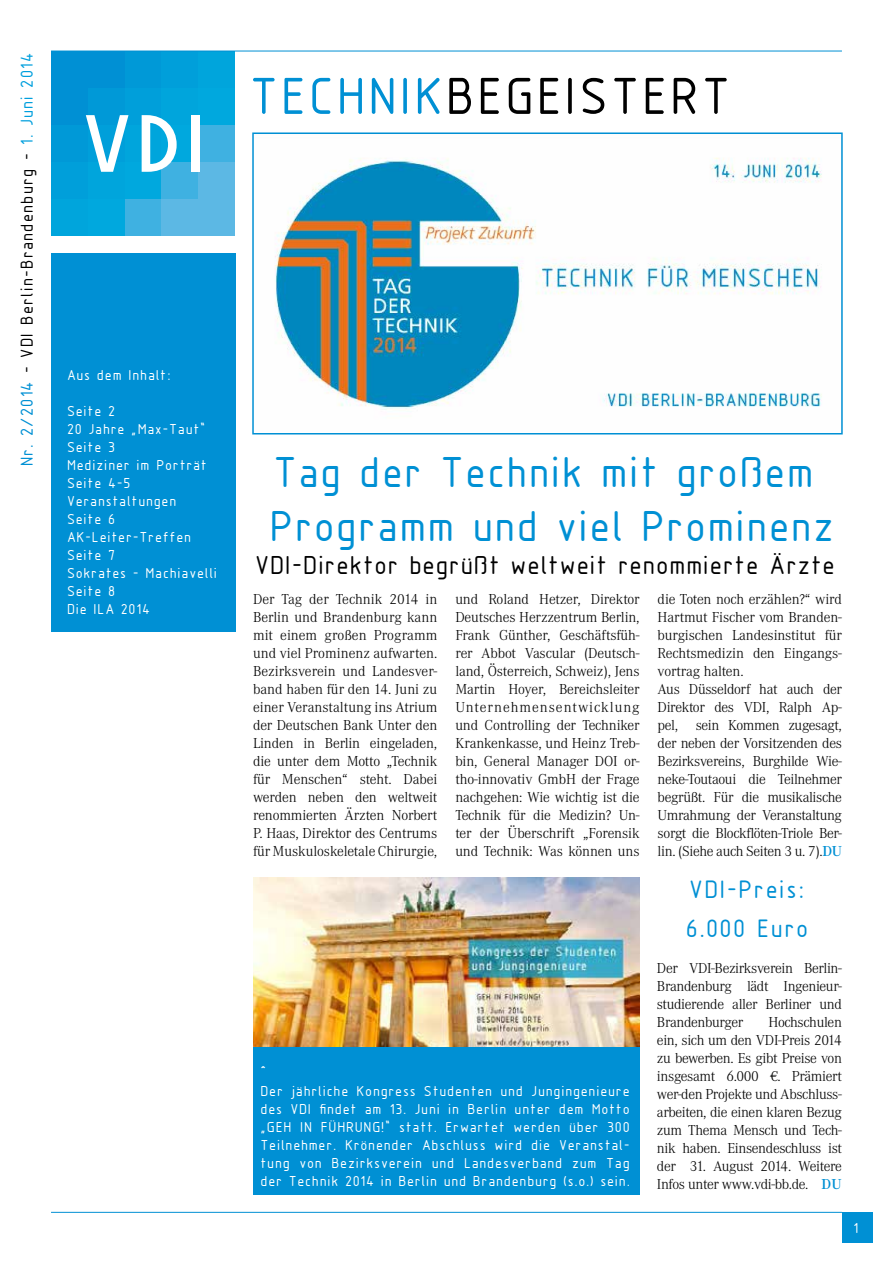
<style>
.page{position:relative;width:893px;height:1263px;background:#fff}
.page>*{position:absolute;margin:0;border:0;box-sizing:border-box;transform-origin:0 0}
.t1{font:54px "Isonorm 3098 LW20";color:#000}
.t2{font:45px/54px "Isonorm 3098 LW20";letter-spacing:-.025em;color:#0090d4}
.t3{font:27px "Isonorm 3098 LW20";letter-spacing:-.025em;color:#000}
.t4{font:26.25px/39px "Isonorm 3098 LW20";color:#0090d4}
.t5{font:18px "Isonorm 3098 LW20";color:#000}
.t6{font:18px "Isonorm 3098 LW20";color:#fff}
.t7{font:300 15px/18px "Corporate A";letter-spacing:-.025em;color:#000;text-align:justify}
.t8{font:15px/18px "Isonorm 3098 LW20";color:#fff}
.s1{color:#0090d4}
.s2{color:#009fdd}
.s3{font-weight:600;color:#0090d4}
</style>
<div class="page">
<div style="left:51px;top:199px;width:37px;height:36px;background:#00a5dc"></div>
<div style="left:88px;top:199px;width:37px;height:36px;background:#00a8de"></div>
<div style="left:125px;top:199px;width:36px;height:36px;background:#3fb1e1"></div>
<div style="left:161px;top:199px;width:37px;height:36px;background:#5cb8e4"></div>
<div style="left:198px;top:199px;width:37px;height:36px;background:#5cb8e4"></div>
<div style="left:51px;top:162px;width:37px;height:37px;background:#009fda"></div>
<div style="left:88px;top:162px;width:37px;height:37px;background:#00a5dc"></div>
<div style="left:125px;top:162px;width:36px;height:37px;background:#00a8de"></div>
<div style="left:161px;top:162px;width:37px;height:37px;background:#3fb1e1"></div>
<div style="left:198px;top:162px;width:37px;height:37px;background:#5cb8e4"></div>
<div style="left:51px;top:125px;width:37px;height:37px;background:#0099d7"></div>
<div style="left:125px;top:125px;width:36px;height:37px;background:#00a5dc"></div>
<div style="left:161px;top:125px;width:37px;height:37px;background:#00a8de"></div>
<div style="left:198px;top:125px;width:37px;height:37px;background:#3fb1e1"></div>
<div style="left:51px;top:88px;width:37px;height:37px;background:#0090d4"></div>
<div style="left:88px;top:88px;width:37px;height:37px;background:#0099d7"></div>
<div style="left:125px;top:88px;width:36px;height:37px;background:#009fda"></div>
<div style="left:161px;top:88px;width:37px;height:37px;background:#00a5dc"></div>
<div style="left:198px;top:88px;width:37px;height:37px;background:#00a8de"></div>
<div style="left:51px;top:51px;width:37px;height:37px;background:#0090d4"></div>
<div style="left:88px;top:51px;width:37px;height:37px;background:#0090d4"></div>
<div style="left:125px;top:51px;width:36px;height:37px;background:#0099d7"></div>
<div style="left:161px;top:51px;width:37px;height:37px;background:#009fda"></div>
<svg style="left:86px;top:115px;width:43px;height:57px"></svg>
<svg style="left:142px;top:115px;width:35px;height:57px"></svg>
<div style="left:191px;top:115px;width:8px;height:57px;background:#fff"></div>
<div style="left:198px;top:51px;width:37px;height:37px;background:#00a5dc"></div>
<div style="left:51px;top:253px;width:185px;height:378px;background:#0090d4"></div>
<hr style="left:51px;top:51px;width:791px;height:1px;background:#0090d4">
<hr style="left:51px;top:1212px;width:791px;height:1px;background:#0090d4">
<img style="left:275px;top:157px;width:547px;height:253px">
<div style="left:252px;top:132px;width:591px;height:302px;border:2px solid #0090d4"></div>
<div style="left:842px;top:1212px;width:31px;height:30px;background:#0090d4"></div>
<img style="left:253px;top:877px;width:387px;height:170px">
<div style="left:253px;top:1047px;width:387px;height:148px;background:#0090d4"></div>
<p class="t5" style="left:18px;top:465px;width:416px;rotate:-90deg"><span class="s1">Nr. 2/2014</span> - VDI Berlin-Brandenburg - <span class="s2">1. Juni 2014</span></p>
<p class="t8" style="left:68px;top:367px;width:106px">Aus dem Inhalt:</p>
<p class="t8" style="left:68px;top:403px;width:152px">Seite 2<br>20 Jahre „Max-Taut“<br>Seite 3<br>Mediziner im Porträt<br>Seite 4-5<br>Veranstaltungen<br>Seite 6<br>AK-Leiter-Treffen<br>Seite 7<br>Sokrates - Machiavelli<br>Seite 8<br>Die ILA 2014</p>
<h1 class="t1" style="left:253px;top:69px;width:485px"><span class="s1">TECHNIK</span>BEGEISTERT</h1>
<h2 class="t2" style="left:273px;top:446px;width:568px">Tag der Technik mit großem<br>Programm und viel Prominenz</h2>
<h3 class="t3" style="left:257px;top:551px;width:583px">VDI-Direktor begrüßt weltweit renommierte Ärzte</h3>
<p class="t7" style="left:253px;top:590px;width:186px">Der Tag der Technik 2014 in Berlin und Brandenburg kann mit einem großen Programm und viel Prominenz aufwarten.<br>Bezirksverein und Landesver&shy;band haben für den 14. Juni zu einer Veranstaltung ins Atrium der Deutschen Bank Unter den Linden in Berlin eingeladen, die unter dem Motto „Technik für Menschen“ steht. Dabei werden neben den weltweit renommierten Ärzten Norbert P. Haas, Direktor des Centrums für Muskuloskeletale Chirurgie,</p>
<p class="t7" style="left:455px;top:590px;width:186px">und Roland Hetzer, Direktor Deutsches Herzzentrum Berlin, Frank Günther, Geschäftsfüh&shy;rer Abbot Vascular (Deutsch&shy;land, Österreich, Schweiz), Jens Martin Hoyer, Bereichsleiter Unternehmensentwicklung und Controlling der Techniker Krankenkasse, und Heinz Treb&shy;bin, General Manager DOI or&shy;tho-innovativ GmbH der Frage nachgehen: Wie wichtig ist die Technik für die Medizin? Un&shy;ter der Überschrift „Forensik und Technik: Was können uns</p>
<p class="t7" style="left:658px;top:590px;width:186px;text-align:left">die Toten noch erzählen?“ wird<br>Hartmut Fischer vom Branden&shy;burgischen Landesinstitut für<br>Rechtsmedizin den Eingangs&shy;vortrag halten.<br>Aus Düsseldorf hat auch der<br>Direktor des VDI, Ralph Ap&shy;pel, sein Kommen zugesagt, der neben der Vorsitzenden des<br>Bezirksvereins, Burghilde Wie&shy;neke-Toutaoui die Teilnehmer begrüßt. Für die musikalische<br>Umrahmung der Veranstaltung sorgt die Blockflöten-Triole Ber&shy;lin. (Siehe auch Seiten 3 u. 7).<span class="s3">DU</span></p>
<h3 class="t4" style="left:687px;top:870px;width:125px">VDI-Preis:<br>6.000 Euro</h3>
<p class="t7" style="left:657px;top:959px;width:186px">Der VDI-Bezirksverein Berlin-Brandenburg lädt Ingenieur&shy;studierende aller Berliner und Brandenburger</p>
<p class="t7" style="left:657px;top:1013px;width:186px;text-indent:111px">Hochschulen ein, sich um den VDI-Preis 2014 zu bewerben. Es gibt Preise von insgesamt 6.000 €. Prämiert wer-den Projekte und Abschluss&shy;arbeiten, die einen klaren Bezug zum Thema Mensch und Tech&shy;nik haben. Einsendeschluss ist der 31. August 2014. Weitere Infos unter www.vdi-bb.de. <span class="s3">DU</span></p>
<p class="t6" style="left:261px;top:1063px;width:7px">^</p>
<p class="t8" style="left:261px;top:1083px;width:371px;text-align:justify">Der jährliche Kongress Studenten und Jungingenieure des VDI findet am 13. Juni in Berlin unter dem Motto „GEH IN FÜHRUNG!“ statt. Erwartet werden über 300<br>Teilnehmer. Krönender Abschluss wird die Veranstal&shy;tung von Bezirksverein und Landesverband zum Tag der Technik 2014 in Berlin und Brandenburg (s.o.) sein.</p>
<p class="t8" style="left:854px;top:1219px;width:7px">1</p>
</div>
